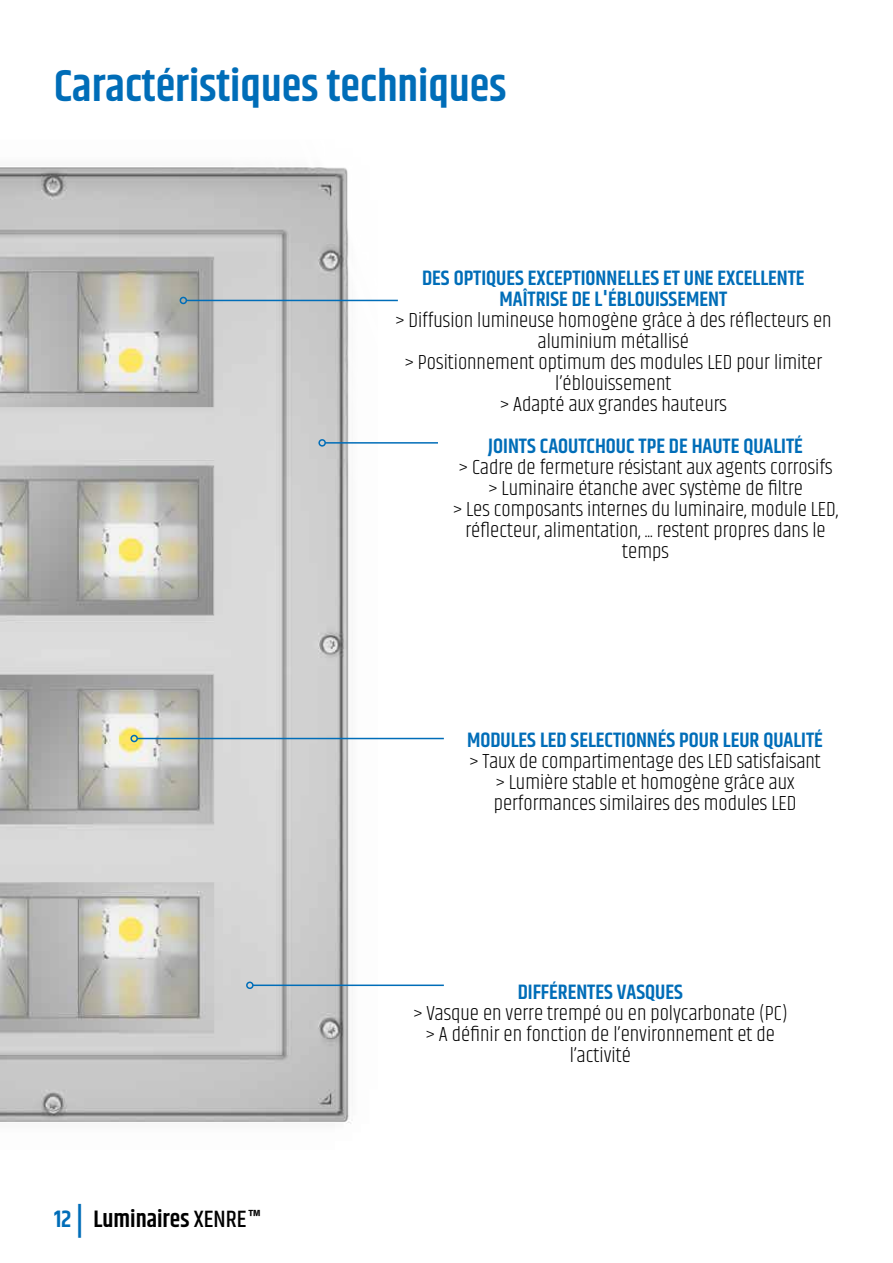
<style>
.page{position:relative;width:893px;height:1263px;background:#fff}
.page>*{position:absolute;margin:0;border:0;box-sizing:border-box;transform-origin:0 0}
.t1{font:600 45px "Khand";color:#006db8}
.t2{font:600 24px "Khand";color:#000}
.t3{font:300 21px/21px "Khand";color:#000;text-align:center}
.t4{font:600 21px/21px "Khand";color:#006db8;text-align:center}
.s1{color:#006db8}
.s2{font-size:33px;color:#006db8}
.s3{font-weight:500}
</style>
<div class="page">
<img style="left:0;top:167px;width:426px;height:957px">
<hr style="left:325px;top:442px;width:113px;height:2px;background:#006db8">
<div style="left:318px;top:439px;width:8px;height:8px;border:2px solid #006db8;border-radius:50%"></div>
<hr style="left:253px;top:984px;width:191px;height:2px;background:#006db8">
<div style="left:246px;top:981px;width:8px;height:8px;border:2px solid #006db8;border-radius:50%"></div>
<hr style="left:137px;top:738px;width:307px;height:1px;background:#006db8">
<div style="left:130px;top:735px;width:8px;height:7px;border:2px solid #006db8;border-radius:50%"></div>
<hr style="left:186px;top:300px;width:212px;height:1px;background:#006db8">
<div style="left:180px;top:297px;width:7px;height:7px;border:2px solid #006db8;border-radius:50%"></div>
<h1 class="t1" style="left:54px;top:56px;width:454px">Caractéristiques techniques</h1>
<p class="t4" style="left:422px;top:269px;width:384px">DES OPTIQUES EXCEPTIONNELLES ET UNE EXCELLENTE<br>MAÎTRISE DE L'ÉBLOUISSEMENT</p>
<p class="t3" style="left:395px;top:311px;width:438px">&gt; Diffusion lumineuse homogène grâce à des réflecteurs en aluminium métallisé<br>&gt; Positionnement optimum des modules LED pour limiter l’éblouissement<br>&gt; Adapté aux grandes hauteurs</p>
<p class="t4" style="left:488px;top:437px;width:316px">JOINTS CAOUTCHOUC TPE DE HAUTE QUALITÉ</p>
<p class="t3" style="left:453px;top:458px;width:387px">&gt; Cadre de fermeture résistant aux agents corrosifs &gt; Luminaire étanche avec système de filtre<br>&gt; Les composants internes du luminaire, module LED, réflecteur, alimentation, ... restent propres dans le temps</p>
<p class="t4" style="left:467px;top:731px;width:357px">MODULES LED SELECTIONNÉS POUR LEUR QUALITÉ</p>
<p class="t3" style="left:469px;top:752px;width:353px">&gt; Taux de compartimentage des LED satisfaisant &gt; Lumière stable et homogène grâce aux performances similaires des modules LED</p>
<p class="t2" style="left:54px;top:1203px;width:209px"><span class="s1">12</span> <span class="s2">|</span> Luminaires <span class="s3">XENRE</span>™</p>
<p class="t4" style="left:518px;top:983px;width:167px">DIFFÉRENTES VASQUES</p>
<p class="t3" style="left:413px;top:1004px;width:376px">&gt; Vasque en verre trempé ou en polycarbonate (PC) &gt; A définir en fonction de l’environnement et de l’activité</p>
</div>
